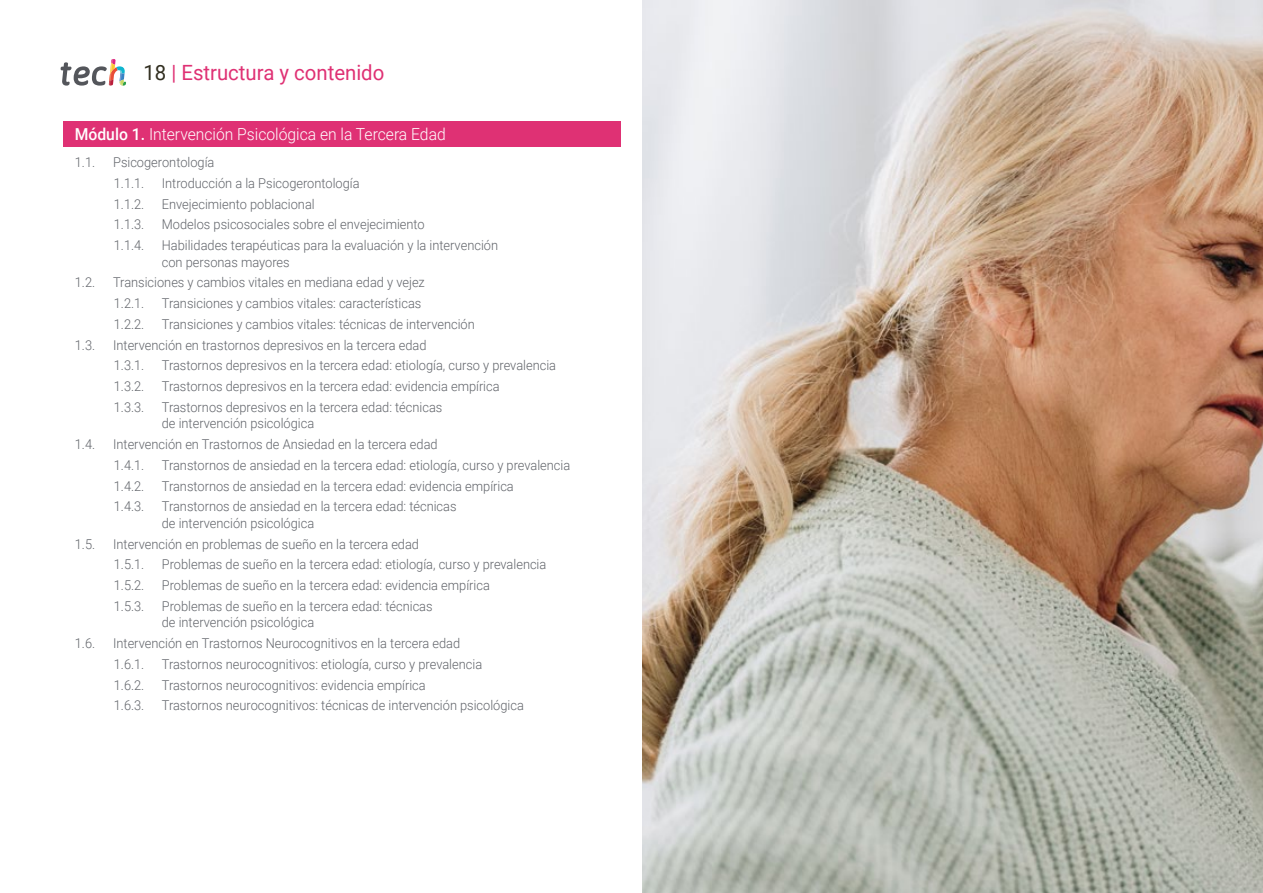
<style>
.page{position:relative;width:1263px;height:893px;background:#fff}
.page>*{position:absolute;margin:0;border:0;box-sizing:border-box;transform-origin:0 0}
.t1{font:21px "Roboto";color:#df3174}
.t2{font:300 16.5px "Roboto";color:#fff;scale:.95 1}
.t3{font:300 13.5px/20.7px "Roboto";color:#61646a;scale:.95 1}
.s1{color:#312e20}
.s2{font-weight:500}
</style>
<div class="page">
<div style="left:64px;top:121px;width:557px;height:25px;background:#df3174"></div>
<svg style="left:61px;top:59px;width:65px;height:27px"></svg>
<img style="left:642px;top:0;width:621px;height:893px">
<h1 class="t1" style="left:144px;top:57px;width:242px"><span class="s1">18</span> | Estructura y contenido</h1>
<p class="t2" style="left:75px;top:123px;width:392px"><span class="s2">Módulo 1.</span> Intervención Psicológica en la Tercera Edad</p>
<p class="t3" style="left:75px;top:151px;width:23px">1.1.</p>
<p class="t3" style="left:113px;top:151px;width:108px">Psicogerontología<br>1.1.1.</p>
<p class="t3" style="left:162px;top:172px;width:210px">Introducción a la Psicogerontología</p>
<p class="t3" style="left:114px;top:193px;width:34px">1.1.2.</p>
<p class="t3" style="left:162px;top:193px;width:162px">Envejecimiento poblacional</p>
<p class="t3" style="left:114px;top:214px;width:34px">1.1.3.</p>
<p class="t3" style="left:162px;top:214px;width:278px">Modelos psicosociales sobre el envejecimiento</p>
<p class="t3" style="left:114px;top:234px;width:34px">1.1.4.</p>
<p class="t3" style="left:162px;top:237px;width:355px;line-height:16.5px">Habilidades terapéuticas para la evaluación y la intervención con personas mayores</p>
<p class="t3" style="left:75px;top:272px;width:23px">1.2.</p>
<p class="t3" style="left:113px;top:272px;width:330px">Transiciones y cambios vitales en mediana edad y vejez<br>1.2.1.</p>
<p class="t3" style="left:162px;top:292px;width:275px">Transiciones y cambios vitales: características</p>
<p class="t3" style="left:114px;top:313px;width:34px">1.2.2.</p>
<p class="t3" style="left:162px;top:313px;width:331px">Transiciones y cambios vitales: técnicas de intervención</p>
<p class="t3" style="left:75px;top:334px;width:23px">1.3.</p>
<p class="t3" style="left:113px;top:334px;width:331px">Intervención en trastornos depresivos en la tercera edad<br>1.3.1.</p>
<p class="t3" style="left:162px;top:355px;width:416px">Trastornos depresivos en la tercera edad: etiología, curso y prevalencia</p>
<p class="t3" style="left:114px;top:375px;width:34px">1.3.2.</p>
<p class="t3" style="left:162px;top:375px;width:357px">Trastornos depresivos en la tercera edad: evidencia empírica</p>
<p class="t3" style="left:114px;top:396px;width:34px">1.3.3.</p>
<p class="t3" style="left:162px;top:398px;width:297px;line-height:16.5px">Trastornos depresivos en la tercera edad: técnicas de intervención psicológica</p>
<p class="t3" style="left:75px;top:433px;width:23px">1.4.</p>
<p class="t3" style="left:113px;top:433px;width:343px">Intervención en Trastornos de Ansiedad en la tercera edad<br>1.4.1.</p>
<p class="t3" style="left:162px;top:454px;width:431px">Transtornos de ansiedad en la tercera edad: etiología, curso y prevalencia</p>
<p class="t3" style="left:114px;top:475px;width:34px">1.4.2.</p>
<p class="t3" style="left:162px;top:475px;width:372px">Transtornos de ansiedad en la tercera edad: evidencia empírica</p>
<p class="t3" style="left:114px;top:496px;width:34px">1.4.3.</p>
<p class="t3" style="left:162px;top:498px;width:312px;line-height:16.5px">Transtornos de ansiedad en la tercera edad: técnicas de intervención psicológica</p>
<p class="t3" style="left:75px;top:533px;width:23px">1.5.</p>
<p class="t3" style="left:113px;top:533px;width:324px">Intervención en problemas de sueño en la tercera edad<br>1.5.1.</p>
<p class="t3" style="left:162px;top:554px;width:406px">Problemas de sueño en la tercera edad: etiología, curso y prevalencia</p>
<p class="t3" style="left:114px;top:574px;width:34px">1.5.2.</p>
<p class="t3" style="left:162px;top:574px;width:347px">Problemas de sueño en la tercera edad: evidencia empírica</p>
<p class="t3" style="left:114px;top:595px;width:34px">1.5.3.</p>
<p class="t3" style="left:162px;top:597px;width:287px;line-height:16.5px">Problemas de sueño en la tercera edad: técnicas de intervención psicológica</p>
<p class="t3" style="left:75px;top:632px;width:23px">1.6.</p>
<p class="t3" style="left:113px;top:632px;width:367px">Intervención en Trastornos Neurocognitivos en la tercera edad<br>1.6.1.</p>
<p class="t3" style="left:162px;top:653px;width:339px">Trastornos neurocognitivos: etiología, curso y prevalencia</p>
<p class="t3" style="left:114px;top:674px;width:34px">1.6.2.</p>
<p class="t3" style="left:162px;top:674px;width:279px">Trastornos neurocognitivos: evidencia empírica</p>
<p class="t3" style="left:114px;top:695px;width:34px">1.6.3.</p>
<p class="t3" style="left:162px;top:695px;width:383px">Trastornos neurocognitivos: técnicas de intervención psicológica</p>
</div>
